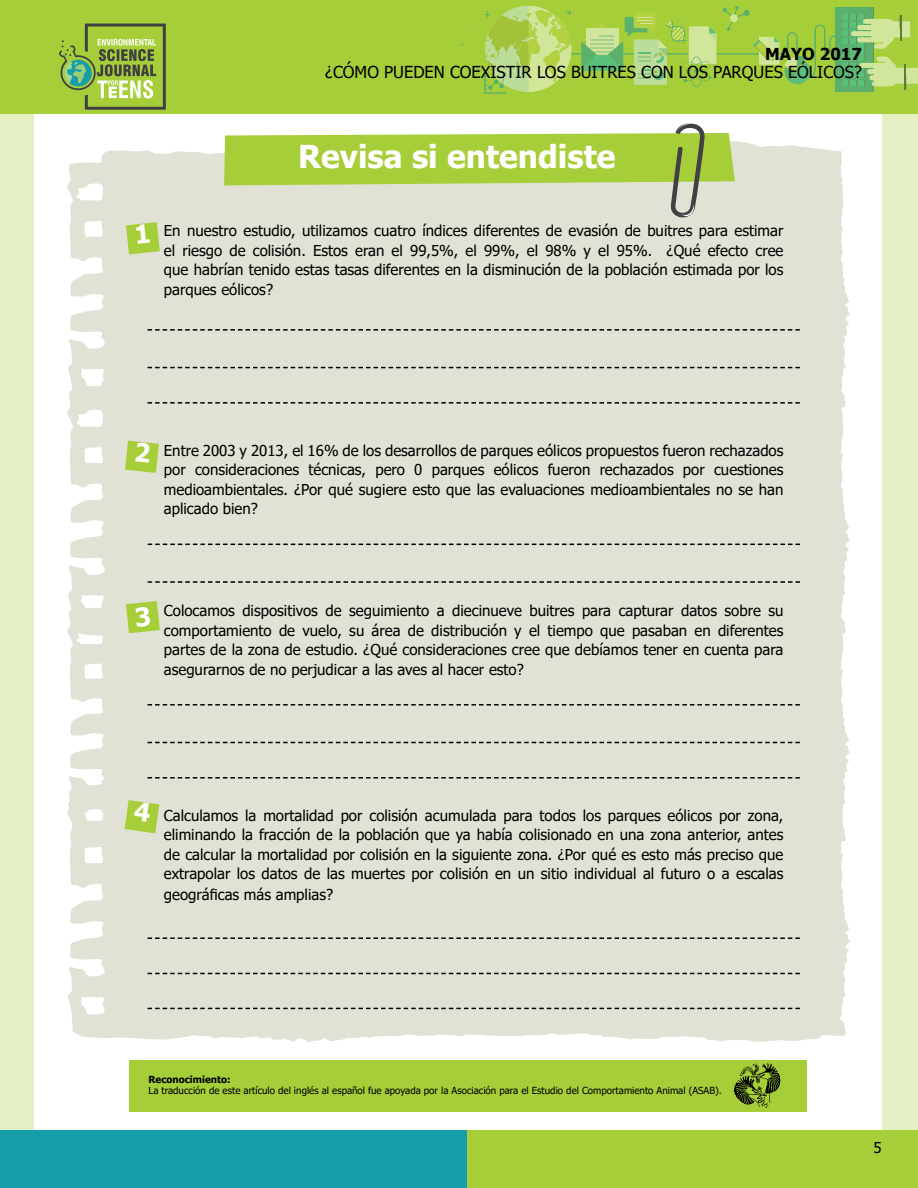
<style>
.page{position:relative;width:918px;height:1188px;background:#e4f0c3}
.page>*{position:absolute;margin:0;border:0;box-sizing:border-box;transform-origin:0 0}
.t1{font:700 31.5px "Tahoma";color:#fff}
.t2{font:16.5px "Tahoma";color:#000}
.t3{font:700 16.5px "Tahoma";color:#000}
.t4{font:15px/19.5px "Tahoma";color:#000;text-align:justify}
.t5{font:9.75px "Tahoma";color:#000}
.t6{font:700 9.75px "Tahoma";color:#000}
</style>
<div class="page">
<div style="left:34px;top:113px;width:847px;height:1028px;background:#fff"></div>
<div style="left:0;top:0;width:918px;height:114px;background:#a6ce39"></div>
<div style="left:450px;top:1130px;width:468px;height:58px;background:#a6ce39"></div>
<div style="left:0;top:1130px;width:466px;height:58px;background:#169da9"></div>
<div style="left:835px;top:7px;width:38px;height:85px;background:#5cb06d"></div>
<div style="left:867px;top:69px;width:23px;height:5px;background:#d2e69b;border-radius:2px"></div>
<div style="left:874px;top:63px;width:23px;height:23px;background:#d2e69b;border-radius:6px"></div>
<div style="left:872px;top:81px;width:17px;height:5px;background:#d2e69b;border-radius:2px"></div>
<div style="left:869px;top:75px;width:24px;height:5px;background:#d2e69b;border-radius:2px"></div>
<div style="left:859px;top:63px;width:24px;height:5px;background:#d2e69b;border-radius:2px"></div>
<div style="left:871px;top:19px;width:24px;height:23px;background:#d2e69b;border-radius:6px"></div>
<div style="left:863px;top:19px;width:23px;height:5px;background:#d2e69b;border-radius:2px"></div>
<div style="left:857px;top:25px;width:23px;height:5px;background:#d2e69b;border-radius:2px"></div>
<div style="left:857px;top:37px;width:23px;height:5px;background:#d2e69b;border-radius:2px"></div>
<div style="left:851px;top:31px;width:23px;height:5px;background:#d2e69b;border-radius:2px"></div>
<svg style="left:876px;top:57px;width:42px;height:32px"></svg>
<svg style="left:874px;top:16px;width:36px;height:33px"></svg>
<svg style="left:473px;top:6px;width:392px;height:88px"></svg>
<svg style="left:59px;top:24px;width:107px;height:86px"></svg>
<div style="left:67px;top:141px;width:783px;height:225px;background:#e1e1d5"></div>
<div style="left:67px;top:366px;width:783px;height:220px;background:#e1e1d5"></div>
<div style="left:67px;top:586px;width:783px;height:179px;background:#e1e1d5"></div>
<div style="left:67px;top:765px;width:783px;height:277px;background:#e1e1d5"></div>
<svg style="left:224px;top:123px;width:511px;height:97px;background:#c4d889"></svg>
<svg style="left:148px;top:544px;width:652px;height:1px"></svg>
<svg style="left:148px;top:581px;width:652px;height:2px"></svg>
<svg style="left:148px;top:937px;width:652px;height:2px"></svg>
<svg style="left:148px;top:973px;width:652px;height:1px"></svg>
<svg style="left:148px;top:1008px;width:652px;height:1px"></svg>
<svg style="left:148px;top:704px;width:652px;height:2px"></svg>
<svg style="left:148px;top:742px;width:652px;height:1px"></svg>
<svg style="left:148px;top:777px;width:652px;height:2px"></svg>
<svg style="left:148px;top:329px;width:652px;height:2px"></svg>
<svg style="left:148px;top:367px;width:652px;height:1px"></svg>
<svg style="left:148px;top:402px;width:652px;height:2px"></svg>
<div style="left:129px;top:1060px;width:678px;height:52px;background:#a6ce39"></div>
<svg style="left:734px;top:1063px;width:46px;height:45px"></svg>
<svg style="left:126px;top:222px;width:34px;height:32px"></svg>
<svg style="left:125px;top:441px;width:34px;height:32px"></svg>
<svg style="left:125px;top:800px;width:34px;height:33px"></svg>
<svg style="left:126px;top:601px;width:34px;height:32px"></svg>
<p class="t3" style="left:765px;top:43px;width:98px">MAYO 2017</p>
<p class="t2" style="left:325px;top:61px;width:538px">¿CÓMO PUEDEN COEXISTIR LOS BUITRES CON LOS PARQUES EÓLICOS?</p>
<h1 class="t1" style="left:298px;top:135px;width:319px">Revisa si entendiste</h1>
<p class="t4" style="left:164px;top:222px;width:621px">En nuestro estudio, utilizamos cuatro índices diferentes de evasión de buitres para estimar el riesgo de colisión. Estos eran el 99,5%, el 99%, el 98% y el 95%. ¿Qué efecto cree que habrían tenido estas tasas diferentes en la disminución de la población estimada por los parques eólicos?</p>
<p class="t4" style="left:164px;top:441px;width:621px">Entre 2003 y 2013, el 16% de los desarrollos de parques eólicos propuestos fueron rechazados por consideraciones técnicas, pero 0 parques eólicos fueron rechazados por cuestiones medioambientales. ¿Por qué sugiere esto que las evaluaciones medioambientales no se han aplicado bien?</p>
<p class="t4" style="left:164px;top:602px;width:621px">Colocamos dispositivos de seguimiento a diecinueve buitres para capturar datos sobre su comportamiento de vuelo, su área de distribución y el tiempo que pasaban en diferentes partes de la zona de estudio. ¿Qué consideraciones cree que debíamos tener en cuenta para asegurarnos de no perjudicar a las aves al hacer esto?</p>
<p class="t4" style="left:164px;top:806px;width:621px">Calculamos la mortalidad por colisión acumulada para todos los parques eólicos por zona, eliminando la fracción de la población que ya había colisionado en una zona anterior, antes de calcular la mortalidad por colisión en la siguiente zona. ¿Por qué es esto más preciso que extrapolar los datos de las muertes por colisión en un sitio individual al futuro o a escalas</p>
<p class="t4" style="left:164px;top:886px;width:171px">geográficas más amplias?</p>
<p class="t6" style="left:149px;top:1072px;width:84px">Reconocimiento:</p>
<p class="t5" style="left:149px;top:1084px;width:575px">La traducción de este artículo del inglés al español fue apoyada por la Asociación para el Estudio del Comportamiento Animal (ASAB).</p>
<p class="t4" style="left:874px;top:1138px;width:10px">5</p>
</div>
